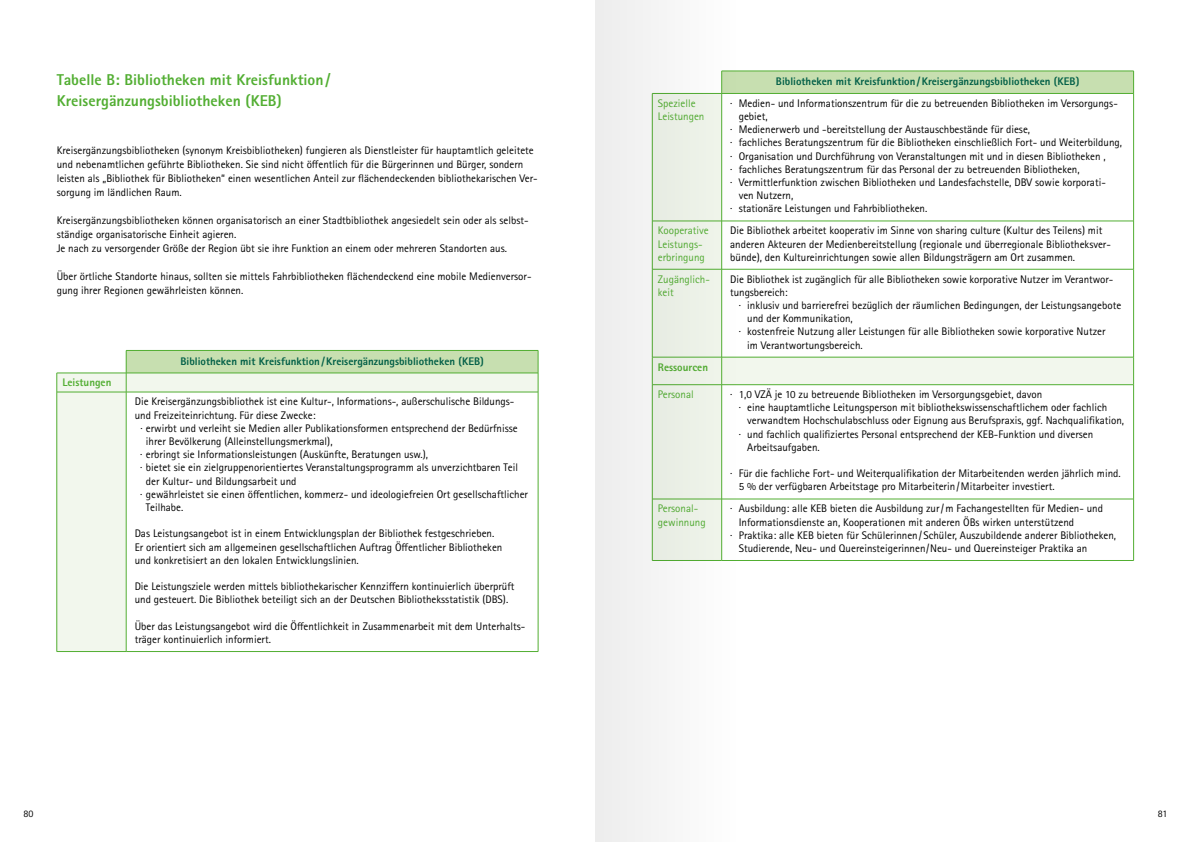
<style>
.page{position:relative;width:1191px;height:842px;background:#fff}
.page>*{position:absolute;margin:0;border:0;box-sizing:border-box;transform-origin:0 0}
.t1{font:800 15.7px/21px "Rotis Sans Serif W1 G";color:#52ae32}
.t2{font:11px/13.2px "Rotis Sans Serif W1 G";color:#000}
.t3{font:800 11px "Rotis Sans Serif W1 G";color:#005e46}
.t4{font:11px/13.2px "Rotis Sans Serif W1 G";color:#52ae32}
.t5{font:800 11px "Rotis Sans Serif W1 G";color:#52ae32}
.t6{font:10px "Rotis Sans Serif W1 G";color:#000}
</style>
<div class="page">
<div style="left:57px;top:392px;width:69px;height:259px;background:#f2f7ed"></div>
<hr style="left:57px;top:392px;width:69px;height:1px;background:#52ae32">
<hr style="left:57px;top:392px;width:1px;height:259px;background:#52ae32">
<hr style="left:126px;top:392px;width:412px;height:1px;background:#52ae32">
<hr style="left:126px;top:392px;width:1px;height:259px;background:#52ae32">
<hr style="left:538px;top:392px;width:1px;height:259px;background:#52ae32">
<hr style="left:57px;top:651px;width:69px;height:1px;background:#52ae32">
<hr style="left:126px;top:651px;width:412px;height:1px;background:#52ae32">
<svg style="left:57px;top:350px;width:482px;height:42px;background:#d7e9c9"></svg>
<hr style="left:126px;top:373px;width:412px;height:1px;background:#52ae32">
<div style="left:721px;top:71px;width:412px;height:22px;background:#c7dfb0"></div>
<svg style="left:736px;top:220px;width:397px;height:279px"></svg>
<hr style="left:1133px;top:94px;width:1px;height:127px;background:#52ae32">
<hr style="left:721px;top:221px;width:412px;height:1px;background:#52ae32">
<hr style="left:1133px;top:221px;width:1px;height:48px;background:#52ae32">
<hr style="left:721px;top:269px;width:412px;height:1px;background:#52ae32">
<hr style="left:1133px;top:269px;width:1px;height:88px;background:#52ae32">
<hr style="left:721px;top:357px;width:412px;height:1px;background:#52ae32">
<svg style="left:1133px;top:357px;width:1px;height:28px"></svg>
<hr style="left:721px;top:384px;width:412px;height:1px;background:#52ae32">
<hr style="left:1133px;top:385px;width:1px;height:114px;background:#52ae32">
<hr style="left:721px;top:499px;width:412px;height:1px;background:#52ae32">
<hr style="left:1133px;top:499px;width:1px;height:61px;background:#52ae32">
<hr style="left:721px;top:560px;width:412px;height:1px;background:#52ae32">
<hr style="left:721px;top:71px;width:412px;height:1px;background:#52ae32">
<svg style="left:1133px;top:71px;width:1px;height:22px"></svg>
<hr style="left:721px;top:93px;width:412px;height:1px;background:#52ae32">
<div style="left:595px;top:0;width:141px;height:842px;background:#ededed"></div>
<h1 class="t1" style="left:57px;top:69px;width:275px">Tabelle B: Bibliotheken mit Kreisfunktion/<br>Kreisergänzungsbibliotheken (KEB)</h1>
<p class="t2" style="left:57px;top:143px;width:482px;line-height:14px">Kreisergänzungsbibliotheken (synonym Kreisbibliotheken) fungieren als Dienstleister für hauptamtlich geleitete und nebenamtlichen geführte Bibliotheken. Sie sind nicht öffentlich für die Bürgerinnen und Bürger, sondern leisten als „Bibliothek für Bibliotheken“ einen wesentlichen Anteil zur flächendeckenden bibliothekarischen Ver&shy;sorgung im ländlichen Raum.</p>
<p class="t2" style="left:57px;top:213px;width:473px;line-height:14px">Kreisergänzungsbibliotheken können organisatorisch an einer Stadtbibliothek angesiedelt sein oder als selbst&shy;ständige organisatorische Einheit agieren.<br>Je nach zu versorgender Größe der Region übt sie ihre Funktion an einem oder mehreren Standorten aus.</p>
<p class="t2" style="left:57px;top:269px;width:476px;line-height:14px">Über örtliche Standorte hinaus, sollten sie mittels Fahrbibliotheken flächendeckend eine mobile Medienversor&shy;gung ihrer Regionen gewährleisten können.</p>
<p class="t5" style="left:62px;top:376px;width:50px">Leistungen</p>
<p class="t3" style="left:180px;top:354px;width:305px">Bibliotheken mit Kreisfunktion/Kreisergänzungsbibliotheken (KEB)</p>
<p class="t2" style="left:135px;top:395px;width:381px">Die Kreisergänzungsbibliothek ist eine Kultur-, Informations-, außerschulische Bildungs-</p>
<p class="t2" style="left:135px;top:408px;width:182px">und Freizeiteinrichtung. Für diese Zwecke:</p>
<p class="t2" style="left:140px;top:422px;width:379px">· erwirbt und verleiht sie Medien aller Publikationsformen entsprechend der Bedürfnisse</p>
<p class="t2" style="left:146px;top:435px;width:188px">ihrer Bevölkerung (Alleinstellungsmerkmal),</p>
<p class="t2" style="left:140px;top:448px;width:289px">· erbringt sie Informationsleistungen (Auskünfte, Beratungen usw.),</p>
<p class="t2" style="left:140px;top:461px;width:379px">· bietet sie ein zielgruppenorientiertes Veranstaltungsprogramm als unverzichtbaren Teil</p>
<p class="t2" style="left:146px;top:474px;width:152px">der Kultur- und Bildungsarbeit und</p>
<p class="t2" style="left:140px;top:488px;width:389px">· gewährleistet sie einen öffentlichen, kommerz- und ideologiefreien Ort gesellschaftlicher</p>
<p class="t2" style="left:146px;top:501px;width:39px">Teilhabe.</p>
<p class="t2" style="left:135px;top:527px;width:369px">Das Leistungsangebot ist in einem Entwicklungsplan der Bibliothek festgeschrieben.<br>Er orientiert sich am allgemeinen gesellschaftlichen Auftrag Öffentlicher Bibliotheken und konkretisiert an den lokalen Entwicklungslinien.</p>
<p class="t2" style="left:135px;top:580px;width:381px">Die Leistungsziele werden mittels bibliothekarischer Kennziffern kontinuierlich überprüft und gesteuert. Die Bibliothek beteiligt sich an der Deutschen Bibliotheksstatistik (DBS).</p>
<p class="t2" style="left:135px;top:620px;width:392px">Über das Leistungsangebot wird die Öffentlichkeit in Zusammenarbeit mit dem Unterhalts&shy;träger kontinuierlich informiert.</p>
<p class="t3" style="left:776px;top:74px;width:305px">Bibliotheken mit Kreisfunktion/Kreisergänzungsbibliotheken (KEB)</p>
<p class="t4" style="left:658px;top:97px;width:48px">Spezielle<br>Leistungen</p>
<p class="t2" style="left:730px;top:97px;width:389px">· Medien- und Informationszentrum für die zu betreuenden Bibliotheken im Versorgungs-</p>
<p class="t2" style="left:738px;top:110px;width:30px">gebiet,</p>
<p class="t2" style="left:730px;top:123px;width:301px">· Medienerwerb und -bereitstellung der Austauschbestände für diese,</p>
<p class="t2" style="left:730px;top:136px;width:393px">· fachliches Beratungszentrum für die Bibliotheken einschließlich Fort- und Weiterbildung,</p>
<p class="t2" style="left:730px;top:149px;width:377px">· Organisation und Durchführung von Veranstaltungen mit und in diesen Bibliotheken ,</p>
<p class="t2" style="left:730px;top:163px;width:351px">· fachliches Beratungszentrum für das Personal der zu betreuenden Bibliotheken,</p>
<p class="t2" style="left:730px;top:176px;width:377px">· Vermittlerfunktion zwischen Bibliotheken und Landesfachstelle, DBV sowie korporati-</p>
<p class="t2" style="left:738px;top:189px;width:56px">ven Nutzern,</p>
<p class="t2" style="left:730px;top:202px;width:199px">· stationäre Leistungen und Fahrbibliotheken.</p>
<p class="t4" style="left:658px;top:224px;width:52px">Kooperative<br>Leistungs&shy;erbringung</p>
<p class="t2" style="left:730px;top:224px;width:382px">Die Bibliothek arbeitet kooperativ im Sinne von sharing culture (Kultur des Teilens) mit anderen Akteuren der Medienbereitstellung (regionale und überregionale Bibliotheksver&shy;bünde), den Kultureinrichtungen sowie allen Bildungsträgern am Ort zusammen.</p>
<p class="t4" style="left:658px;top:272px;width:53px">Zugänglich&shy;keit</p>
<p class="t2" style="left:730px;top:272px;width:385px">Die Bibliothek ist zugänglich für alle Bibliotheken sowie korporative Nutzer im Verantwor&shy;tungsbereich:</p>
<p class="t2" style="left:738px;top:299px;width:384px">· inklusiv und barrierefrei bezüglich der räumlichen Bedingungen, der Leistungsangebote</p>
<p class="t2" style="left:747px;top:312px;width:107px">und der Kommunikation,</p>
<p class="t2" style="left:738px;top:325px;width:368px">· kostenfreie Nutzung aller Leistungen für alle Bibliotheken sowie korporative Nutzer</p>
<p class="t2" style="left:747px;top:338px;width:117px">im Verantwortungsbereich.</p>
<p class="t5" style="left:658px;top:360px;width:52px">Ressourcen</p>
<p class="t4" style="left:658px;top:388px;width:37px">Personal</p>
<p class="t2" style="left:730px;top:388px;width:314px">· 1,0 VZÄ je 10 zu betreuende Bibliotheken im Versorgungsgebiet, davon</p>
<p class="t2" style="left:738px;top:401px;width:370px">· eine hauptamtliche Leitungsperson mit bibliothekswissenschaftlichem oder fachlich</p>
<p class="t2" style="left:747px;top:414px;width:378px">verwandtem Hochschulabschluss oder Eignung aus Berufspraxis, ggf. Nachqualifikation,</p>
<p class="t2" style="left:738px;top:427px;width:356px">· und fachlich qualifiziertes Personal entsprechend der KEB-Funktion und diversen</p>
<p class="t2" style="left:747px;top:441px;width:74px">Arbeitsaufgaben.</p>
<p class="t2" style="left:738px;top:467px;width:383px;text-indent:-9px">· Für die fachliche Fort- und Weiterqualifikation der Mitarbeitenden werden jährlich mind.<br>5 % der verfügbaren Arbeitstage pro Mitarbeiterin/Mitarbeiter investiert.</p>
<p class="t4" style="left:658px;top:502px;width:49px">Personal&shy;gewinnung</p>
<p class="t2" style="left:730px;top:502px;width:374px">· Ausbildung: alle KEB bieten die Ausbildung zur/m Fachangestellten für Medien- und</p>
<p class="t2" style="left:738px;top:515px;width:337px">Informationsdienste an, Kooperationen mit anderen ÖBs wirken unterstützend</p>
<p class="t2" style="left:730px;top:528px;width:387px">· Praktika: alle KEB bieten für Schülerinnen/Schüler, Auszubildende anderer Bibliotheken,</p>
<p class="t2" style="left:738px;top:542px;width:350px">Studierende, Neu- und Quereinsteigerinnen/Neu- und Quereinsteiger Praktika an</p>
<p class="t6" style="left:23px;top:808px;width:11px">80</p>
<p class="t6" style="left:1157px;top:808px;width:11px">81</p>
</div>
